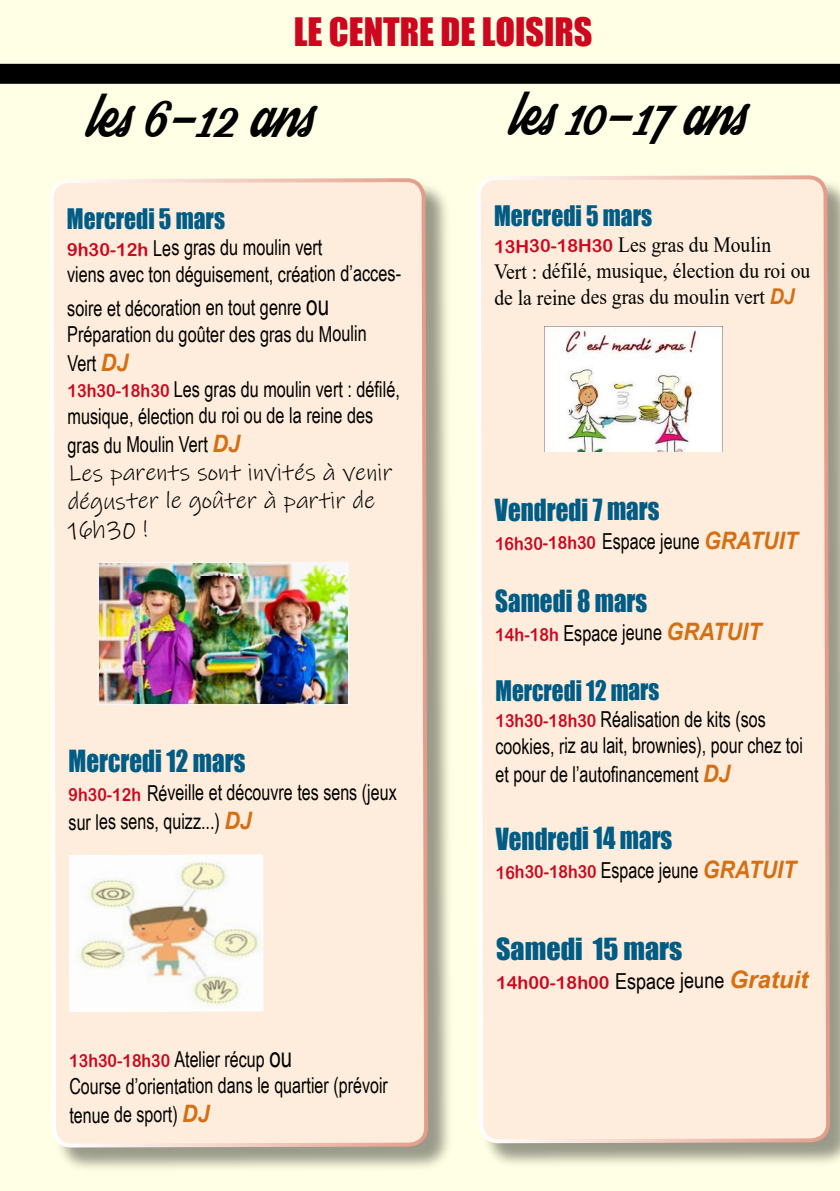
<style>
.page{position:relative;width:840px;height:1191px;background:#fff}
.page>*{position:absolute;margin:0;border:0;box-sizing:border-box;transform-origin:0 0}
.t1{font:44px "Streetwear";color:#000;scale:.8 1}
.t2{font:36px "Impact";color:#cc071e}
.t3{font:28px "Impact";letter-spacing:-.005em;color:#005c85;scale:.89 1}
.t4{font:28px "Impact";letter-spacing:-.005em;color:#005c85}
.t5{font:26px "Impact";letter-spacing:-.005em;color:#005c85;scale:.9 1}
.t6{font:26px "Impact";letter-spacing:-.005em;color:#005c85;scale:.89 1}
.t7{font:24px/28.2px "Ink Free";letter-spacing:-.005em;color:#000}
.t8{font:22px/26.4px "Arial Narrow";letter-spacing:-.005em;color:#000;scale:.9 1}
.t9{font:22px/26.4px "Arial Narrow";letter-spacing:-.005em;color:#000;scale:.89 1}
.t10{font:21.8px/26.2px "Times New Roman";letter-spacing:-.005em;color:#000;scale:.9 1}
.t11{font:18px "Arial Rounded MT Bold";letter-spacing:-.005em;color:#cc071e;scale:.89 1}
.t12{font:18px "Arial Rounded MT Bold";letter-spacing:-.005em;color:#cc071e}
.s1{font-family:"Arial Rounded MT Bold";font-size:18px;color:#cc071e}
.s2{font-size:28px}
.s3{font-family:"Arial";font-weight:700;font-style:italic;font-size:24px;color:#d56f12}
.s4{font-family:"Arial";font-weight:700;font-style:italic;color:#d56f12}
.s5{font-family:"Arial Narrow";font-size:22px;color:#000}
</style>
<div class="page">
<div style="left:0;top:0;width:839px;height:1191px;background:#ffffe5"></div>
<div style="left:0;top:64px;width:839px;height:20px;background:#000"></div>
<div style="left:478px;top:176px;width:361px;height:994px;background:#000;opacity:.4"></div>
<div style="left:477px;top:175px;width:354px;height:969px;background:#feeddc"></div>
<img style="left:544px;top:326px;width:177px;height:125px">
<div style="left:51px;top:179px;width:404px;height:994px;background:#000;opacity:.4"></div>
<svg style="left:48px;top:63px;width:382px;height:1085px;background:#f6e8d7"></svg>
<img style="left:98px;top:562px;width:250px;height:142px">
<h2 class="t2" style="left:293px;top:4px;width:300px">LE CENTRE DE LOISIRS</h2>
<h1 class="t1" style="left:85px;top:96px;width:288px">les 6-12 ans</h1>
<h1 class="t1" style="left:507px;top:94px;width:300px">les 10-17 ans</h1>
<p class="t5" style="left:67px;top:199px;width:177px">Mercredi 5 mars</p>
<p class="t8" style="left:67px;top:233px;width:372px"><span class="s1">9h30-12h</span> Les gras du moulin vert<br>viens avec ton déguisement, création d’acces-</p>
<p class="t8" style="left:67px;top:294px;width:334px">soire et décoration en tout genre <span class="s2">ou<br></span>Préparation du goûter des gras du Moulin</p>
<p class="t8" style="left:67px;top:349px;width:371px">Vert <span class="s3">DJ<br></span><span class="s1">13h30-18h30</span> Les gras du moulin vert : défilé, musique, élection du roi ou de la reine des</p>
<p class="t8" style="left:68px;top:430px;width:193px">gras du Moulin Vert <span class="s3">DJ</span></p>
<p class="t7" style="left:68px;top:458px;width:326px">Les parents sont invités à venir déguster le goûter à partir de<br>16h30 !</p>
<p class="t3" style="left:68px;top:739px;width:200px">Mercredi 12 mars</p>
<p class="t9" style="left:68px;top:777px;width:370px;line-height:29.2px"><span class="s1">9h30-12h</span> Réveille et découvre tes sens (jeux sur les sens, quizz...) <span class="s3">DJ</span></p>
<p class="t9" style="left:69px;top:1045px;width:359px"><span class="s1">13h30-18h30</span> Atelier récup <span class="s2">ou<br></span>Course d’orientation dans le quartier (prévoir</p>
<p class="t9" style="left:69px;top:1100px;width:159px">tenue de sport) <span class="s3">DJ</span></p>
<p class="t5" style="left:494px;top:196px;width:177px">Mercredi 5 mars</p>
<p class="t10" style="left:494px;top:231px;width:352px"><span class="s1">13H30-18H30</span> Les gras du Moulin<br>Vert : défilé, musique, élection du roi ou de la reine des gras du moulin vert <span class="s4">DJ</span></p>
<p class="t3" style="left:494px;top:488px;width:186px">Vendredi 7 mars</p>
<p class="t11" style="left:494px;top:532px;width:341px">16h30-18h30 <span class="s5">Espace jeune</span> <span class="s3">GRATUIT</span></p>
<p class="t3" style="left:495px;top:579px;width:172px">Samedi 8 mars</p>
<p class="t8" style="left:495px;top:619px;width:297px"><span class="s1">14h-18h</span> Espace jeune <span class="s3">GRATUIT</span></p>
<p class="t6" style="left:495px;top:670px;width:186px">Mercredi 12 mars</p>
<p class="t9" style="left:495px;top:705px;width:347px"><span class="s1">13h30-18h30</span> Réalisation de kits (sos cookies, riz au lait, brownies), pour chez toi</p>
<p class="t9" style="left:495px;top:760px;width:265px">et pour de l’autofinancement <span class="s3">DJ</span></p>
<p class="t3" style="left:495px;top:816px;width:200px">Vendredi 14 mars</p>
<p class="t11" style="left:495px;top:861px;width:339px">16h30-18h30 <span class="s5">Espace jeune</span> <span class="s3">GRATUIT</span></p>
<p class="t4" style="left:496px;top:927px;width:188px">Samedi 15 mars</p>
<p class="t12" style="left:496px;top:971px;width:313px">14h00-18h00 <span class="s5">Espace jeune</span> <span class="s3">Gratuit</span></p>
</div>
